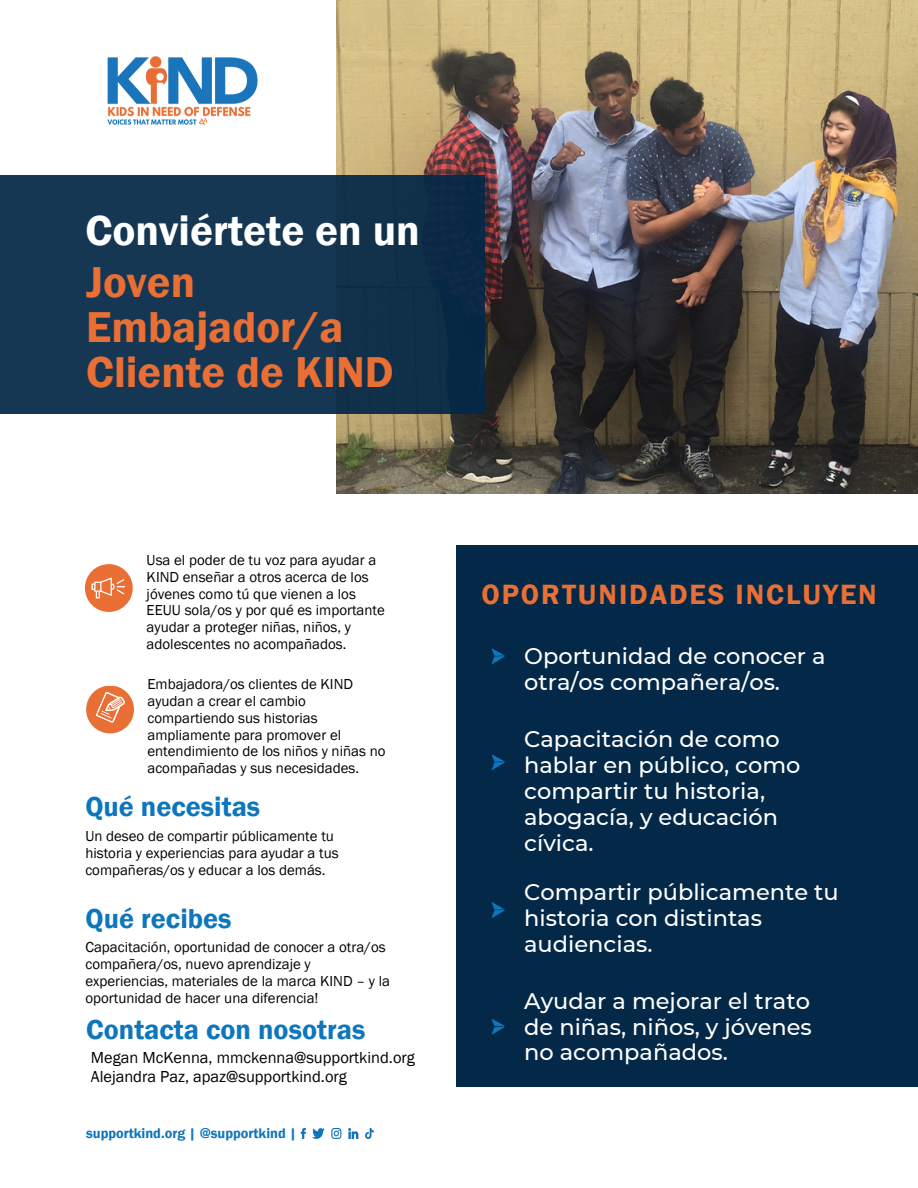
<style>
.page{position:relative;width:918px;height:1188px;background:#fff}
.page>*{position:absolute;margin:0;border:0;box-sizing:border-box;transform-origin:0 0}
.t1{font:600 44.4px/45.3px "Franklin Gothic";color:#e96f35}
.t2{font:600 43.05px "Franklin Gothic";color:#fff}
.t3{font:600 28.65px "Franklin Gothic";letter-spacing:.065em;color:#e96f35}
.t4{font:600 28.2px "Franklin Gothic";color:#0e76bc}
.t5{font:500 22.5px/25.8px "Montserrat";color:#fff}
.t6{font:16.35px "Franklin Gothic";color:#000}
.t7{font:14.85px/16.8px "Franklin Gothic";color:#000}
.t8{font:600 14.4px "Franklin Gothic";color:#0e76bc}
</style>
<div class="page">
<div style="left:456px;top:546px;width:462px;height:541px;background:#042847"></div>
<div style="left:85px;top:564px;width:48px;height:48px;background:#e96f35;border-radius:50%"></div>
<div style="left:86px;top:686px;width:48px;height:47px;background:#e96f35;border-radius:50%"></div>
<svg style="left:491px;top:648px;width:14px;height:16px"></svg>
<img style="left:107px;top:56px;width:151px;height:69px">
<img style="left:337px;top:0;width:581px;height:493px">
<div style="left:0;top:176px;width:485px;height:238px;background:linear-gradient(to right,#183b57,#0e2e48)"></div>
<svg style="left:95px;top:690px;width:32px;height:33px"></svg>
<svg style="left:92px;top:578px;width:33px;height:20px"></svg>
<svg style="left:491px;top:1019px;width:14px;height:16px"></svg>
<svg style="left:491px;top:754px;width:14px;height:16px"></svg>
<svg style="left:491px;top:902px;width:14px;height:16px"></svg>
<img style="left:300px;top:1128px;width:74px;height:10px">
<p class="t2" style="left:85px;top:205px;width:336px">Conviértete en un</p>
<p class="t1" style="left:86px;top:258px;width:309px">Joven<br>Embajador/a<br>Cliente de KIND</p>
<p class="t7" style="left:147px;top:551px;width:240px">Usa el poder de tu voz para ayudar a<br>KIND enseñar a otros acerca de los jóvenes como tú que vienen a los<br>EEUU sola/os y por qué es importante ayudar a proteger niñas, niños, y adolescentes no acompañados.</p>
<p class="t7" style="left:147px;top:675px;width:240px">Embajadora/os clientes de KIND ayudan a crear el cambio compartiendo sus historias ampliamente para promover el entendimiento de los niños y niñas no acompañadas y sus necesidades.</p>
<p class="t4" style="left:85px;top:791px;width:176px">Qué necesitas</p>
<p class="t7" style="left:85px;top:827px;width:255px">Un deseo de compartir públicamente tu historia y experiencias para ayudar a tus compañeras/os y educar a los demás.</p>
<p class="t4" style="left:86px;top:902px;width:147px">Qué recibes</p>
<p class="t7" style="left:85px;top:938px;width:306px">Capacitación, oportunidad de conocer a otra/os compañera/os, nuevo aprendizaje y experiencias, materiales de la marca KIND – y la oportunidad de hacer una diferencia!</p>
<p class="t4" style="left:86px;top:1013px;width:281px">Contacta con nosotras</p>
<p class="t3" style="left:481px;top:578px;width:397px">OPORTUNIDADES INCLUYEN</p>
<p class="t5" style="left:524px;top:643px;width:303px">Oportunidad de conocer a otra/os compañera/os.</p>
<p class="t5" style="left:524px;top:726px;width:278px">Capacitación de como hablar en público, como compartir tu historia, abogacía, y educación cívica.</p>
<p class="t5" style="left:524px;top:879px;width:316px">Compartir públicamente tu historia con distintas audiencias.</p>
<p class="t5" style="left:524px;top:988px;width:289px">Ayudar a mejorar el trato de niñas, niños, y jóvenes</p>
<p class="t6" style="left:91px;top:1048px;width:326px">Megan McKenna, mmckenna@supportkind.org</p>
<p class="t5" style="left:524px;top:1040px;width:205px">no acompañados.</p>
<p class="t6" style="left:91px;top:1067px;width:258px">Alejandra Paz, apaz@supportkind.org</p>
<p class="t8" style="left:86px;top:1125px;width:212px">supportkind.org | @supportkind |</p>
</div>
